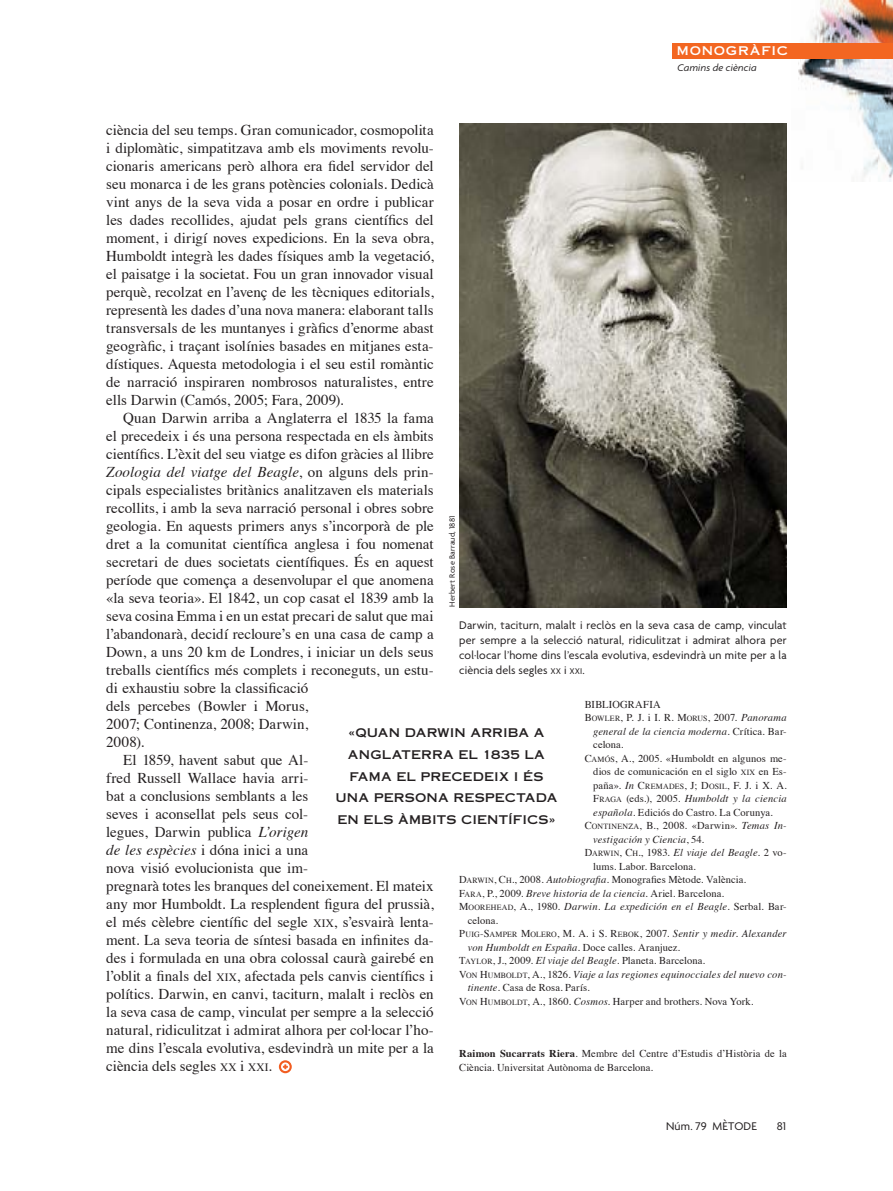
<style>
.page{position:relative;width:893px;height:1191px;background:#fff}
.page>*{position:absolute;margin:0;border:0;box-sizing:border-box;transform-origin:0 0}
.t1{font:15px/18px "Times";color:#231f20;text-align:justify}
.t2{font:italic 15px "Times";color:#231f20}
.t3{font:12px/15px "Agenda";letter-spacing:.015em;color:#231f20;text-align:justify}
.t4{font:12px/21.8px "Copperplate Thirty One AB";letter-spacing:.015em;color:#231f20;text-align:center}
.t5{font:12px "Copperplate Thirty One AB";letter-spacing:.06em;color:#fff}
.t6{font:10.5px/13.5px "Times";letter-spacing:.01em;color:#231f20}
.t7{font:italic 10.5px "Times";letter-spacing:.02em;color:#231f20}
.t8{font:italic 10.5px "Agenda";letter-spacing:.02em;color:#231f20}
.t9{font:8.25px "Agenda";letter-spacing:.02em;color:#231f20}
.s1{font-style:normal}
.s2{font-style:italic}
.s3{font-size:11.25px}
.s4{font-size:9px}
.s5{font-size:7.8px}
.s6{font-style:normal;font-size:7.8px}
.s7{font-weight:700}
</style>
<div class="page">
<img style="left:792px;top:0;width:101px;height:181px">
<svg style="left:279px;top:1060px;width:13px;height:13px"></svg>
<img style="left:459px;top:123px;width:328px;height:484px">
<div style="left:673px;top:43px;width:220px;height:15px;background:#f36621"></div>
<p class="t5" style="left:677px;top:44px;width:113px">MONOGRÀFIC</p>
<p class="t8" style="left:677px;top:63px;width:81px">Camins de ciència</p>
<p class="t1" style="left:106px;top:122px;width:329px">ciència del seu temps. Gran comunicador, cosmopolita i diplomàtic, simpatitzava amb els moviments revolu&shy;cionaris americans però alhora era fidel servidor del seu monarca i de les grans potències colonials. Dedicà vint anys de la seva vida a posar en ordre i publicar les dades recollides, ajudat pels grans científics del moment, i dirigí noves expedicions. En la seva obra, Humboldt integrà les dades físiques amb la vegetació, el paisatge i la societat. Fou un gran innovador visual perquè, recolzat en l’avenç de les tècniques editorials, representà les dades d’una nova manera: elaborant talls transversals de les muntanyes i gràfics d’enorme abast geogràfic, i traçant isolínies basades en mitjanes esta&shy;dístiques. Aquesta metodologia i el seu estil romàntic de narració inspiraren nombrosos naturalistes, entre ells Darwin (Camós, 2005; Fara, 2009).</p>
<p class="t1" style="left:123px;top:410px;width:312px">Quan Darwin arriba a Anglaterra el 1835 la fama</p>
<p class="t1" style="left:106px;top:428px;width:329px">el precedeix i és una persona respectada en els àmbits</p>
<p class="t1" style="left:106px;top:446px;width:329px">científics. L’èxit del seu viatge es difon gràcies al llibre</p>
<p class="t2" style="left:106px;top:465px;width:329px">Zoologia del viatge del Beagle<span class="s1">, on alguns dels prin-</span></p>
<p class="t1" style="left:106px;top:482px;width:329px">cipals especialistes britànics analitzaven els materials</p>
<p class="t1" style="left:106px;top:500px;width:329px">recollits, i amb la seva narració personal i obres sobre</p>
<p class="t1" style="left:106px;top:518px;width:329px">geologia. En aquests primers anys s’incorporà de ple</p>
<p class="t1" style="left:106px;top:536px;width:329px">dret a la comunitat científica anglesa i fou nomenat</p>
<p class="t1" style="left:106px;top:554px;width:329px">secretari de dues societats científiques. És en aquest</p>
<p class="t1" style="left:106px;top:572px;width:329px">període que comença a desenvolupar el que anomena</p>
<p class="t1" style="left:106px;top:590px;width:329px">«la seva teoria». El 1842, un cop casat el 1839 amb la</p>
<p class="t1" style="left:106px;top:608px;width:329px">seva cosina Emma i en un estat precari de salut que mai</p>
<p class="t1" style="left:106px;top:626px;width:329px">l’abandonarà, decidí recloure’s en una casa de camp a</p>
<p class="t1" style="left:106px;top:644px;width:329px">Down, a uns 20 km de Londres, i iniciar un dels seus</p>
<p class="t1" style="left:106px;top:662px;width:329px">treballs científics més complets i reconeguts, un estu-</p>
<p class="t1" style="left:106px;top:680px;width:203px">di exhaustiu sobre la classificació</p>
<p class="t1" style="left:106px;top:698px;width:203px">dels percebes (Bowler i Morus,</p>
<p class="t1" style="left:106px;top:716px;width:203px">2007; Continenza, 2008; Darwin,</p>
<p class="t1" style="left:106px;top:734px;width:40px">2008).</p>
<p class="t1" style="left:123px;top:752px;width:187px">El 1859, havent sabut que Al-</p>
<p class="t1" style="left:106px;top:770px;width:204px">fred Russell Wallace havia arri-</p>
<p class="t1" style="left:106px;top:788px;width:203px">bat a conclusions semblants a les</p>
<p class="t1" style="left:106px;top:806px;width:203px">seves i aconsellat pels seus col-</p>
<p class="t1" style="left:106px;top:824px;width:203px">legues, Darwin publica <span class="s2">L’origen</span></p>
<p class="t1" style="left:106px;top:842px;width:203px"><span class="s2">de les espècies</span> i dóna inici a una</p>
<p class="t1" style="left:106px;top:860px;width:203px">nova visió evolucionista que im-</p>
<p class="t1" style="left:106px;top:878px;width:329px">pregnarà totes les branques del coneixement. El mateix</p>
<p class="t1" style="left:106px;top:896px;width:329px">any mor Humboldt. La resplendent figura del prussià,</p>
<p class="t1" style="left:106px;top:914px;width:329px">el més cèlebre científic del segle <span class="s3">XIX</span>, s’esvairà lenta-</p>
<p class="t1" style="left:106px;top:932px;width:329px">ment. La seva teoria de síntesi basada en infinites da-</p>
<p class="t1" style="left:106px;top:950px;width:329px">des i formulada en una obra colossal caurà gairebé en</p>
<p class="t1" style="left:106px;top:968px;width:329px">l’oblit a finals del <span class="s3">XIX</span>, afectada pels canvis científics i</p>
<p class="t1" style="left:106px;top:986px;width:329px">polítics. Darwin, en canvi, taciturn, malalt i reclòs en</p>
<p class="t1" style="left:106px;top:1004px;width:329px">la seva casa de camp, vinculat per sempre a la selecció</p>
<p class="t1" style="left:106px;top:1022px;width:329px">natural, ridiculitzat i admirat alhora per col·locar l’ho-</p>
<p class="t1" style="left:106px;top:1040px;width:329px">me dins l’escala evolutiva, esdevindrà un mite per a la</p>
<p class="t1" style="left:106px;top:1058px;width:167px">ciència dels segles <span class="s3">XX</span> i <span class="s3">XXI</span>.</p>
<p class="t9" style="left:449px;top:607px;width:93px;rotate:-90deg">Herbert Rose Barraud, 1881</p>
<p class="t3" style="left:459px;top:618px;width:329px">Darwin, taciturn, malalt i reclòs en la seva casa de camp, vinculat per sempre a la selecció natural, ridiculitzat i admirat alhora per col·locar l’home dins l’escala evolutiva, esdevindrà un mite per a la ciència dels segles <span class="s4">XX</span> i <span class="s4">XXI</span>.</p>
<p class="t6" style="left:585px;top:698px;width:78px">BIBLIOGRAFIA</p>
<p class="t6" style="left:585px;top:711px;width:203px">B<span class="s5">OWLER</span>, P. J. i I. R. M<span class="s5">ORUS</span>, 2007. <span class="s2">Panorama</span></p>
<p class="t7" style="left:593px;top:726px;width:195px">general de la ciencia moderna<span class="s1">. Crítica. Bar-</span></p>
<p class="t6" style="left:593px;top:738px;width:32px">celona.</p>
<p class="t6" style="left:585px;top:752px;width:203px">C<span class="s5">AMÓS</span>, A., 2005. «Humboldt en algunos me-</p>
<p class="t6" style="left:593px;top:765px;width:195px">dios de comunicación en el siglo <span class="s5">XIX</span> en Es-</p>
<p class="t6" style="left:593px;top:779px;width:195px">paña». <span class="s2">In</span> C<span class="s5">REMADES</span>, J; D<span class="s5">OSIL</span>, F. J. i X. A.</p>
<p class="t7" style="left:593px;top:794px;width:195px"><span class="s1">F</span><span class="s6">RAGA</span> <span class="s1">(eds.), 2005.</span> Humboldt y la ciencia</p>
<p class="t6" style="left:593px;top:806px;width:181px"><span class="s2">española.</span> Ediciós do Castro. La Corunya.</p>
<p class="t6" style="left:585px;top:819px;width:203px">C<span class="s5">ONTINENZA</span>, B., 2008. «Darwin»<span class="s2">. Temas In-</span></p>
<p class="t7" style="left:593px;top:834px;width:113px">vestigación y Ciencia<span class="s1">, 54</span>.</p>
<p class="t7" style="left:585px;top:848px;width:203px"><span class="s1">D</span><span class="s6">ARWIN</span><span class="s1">, C</span><span class="s6">H</span><span class="s1">., 1983.</span> El viaje del Beagle<span class="s1">. 2 vo-</span></p>
<p class="t6" style="left:593px;top:860px;width:104px">lums. Labor. Barcelona.</p>
<p class="t6" style="left:459px;top:873px;width:288px">D<span class="s5">ARWIN</span>, C<span class="s5">H</span>., 2008. <span class="s2">Autobiografia</span>. Monografies Mètode. València.</p>
<p class="t6" style="left:459px;top:887px;width:266px">F<span class="s5">ARA</span>, P., 2009. <span class="s2">Breve historia de la ciencia</span>. Ariel. Barcelona.</p>
<p class="t7" style="left:459px;top:902px;width:329px"><span class="s1">M</span><span class="s6">OOREHEAD</span><span class="s1">, A., 1980.</span> Darwin. La expedición en el Beagle. <span class="s1">Serbal. Bar-</span></p>
<p class="t6" style="left:468px;top:914px;width:32px">celona.</p>
<p class="t7" style="left:459px;top:929px;width:329px"><span class="s1">P</span><span class="s6">UIG</span><span class="s1">-S</span><span class="s6">AMPER</span> <span class="s1">M</span><span class="s6">OLERO</span><span class="s1">, M. A. i S. R</span><span class="s6">EBOK</span><span class="s1">, 2007.</span> Sentir y medir. Alexander</p>
<p class="t6" style="left:468px;top:941px;width:214px"><span class="s2">von Humboldt en España</span>. Doce calles. Aranjuez.</p>
<p class="t6" style="left:459px;top:954px;width:247px">T<span class="s5">AYLOR</span>, J., 2009. <span class="s2">El viaje del Beagle.</span> Planeta. Barcelona.</p>
<p class="t7" style="left:459px;top:969px;width:329px"><span class="s1">V</span><span class="s6">ON</span> <span class="s1">H</span><span class="s6">UMBOLDT</span><span class="s1">, A., 1826.</span> Viaje a las regiones equinocciales del nuevo con-</p>
<p class="t6" style="left:468px;top:981px;width:123px"><span class="s2">tinente.</span> Casa de Rosa. París.</p>
<p class="t6" style="left:459px;top:995px;width:296px">V<span class="s5">ON</span> H<span class="s5">UMBOLDT</span>, A., 1860. <span class="s2">Cosmos</span>. Harper and brothers. Nova York.</p>
<p class="t4" style="left:336px;top:722px;width:223px">«QUAN DARWIN ARRIBA A<br>ANGLATERRA EL 1835 LA<br>FAMA EL PRECEDEIX I ÉS<br>UNA PERSONA RESPECTADA<br>EN ELS ÀMBITS CIENTÍFICS»</p>
<p class="t6" style="left:459px;top:1047px;width:329px"><span class="s7">Raimon Sucarrats Riera</span>. Membre del Centre d’Estudis d’Història de la<br>Cièn cia. Universitat Autònoma de Barcelona.</p>
<p class="t3" style="left:666px;top:1119px;width:92px">Núm. 79 MÈTODE</p>
<p class="t3" style="left:777px;top:1119px;width:11px">81</p>
</div>
